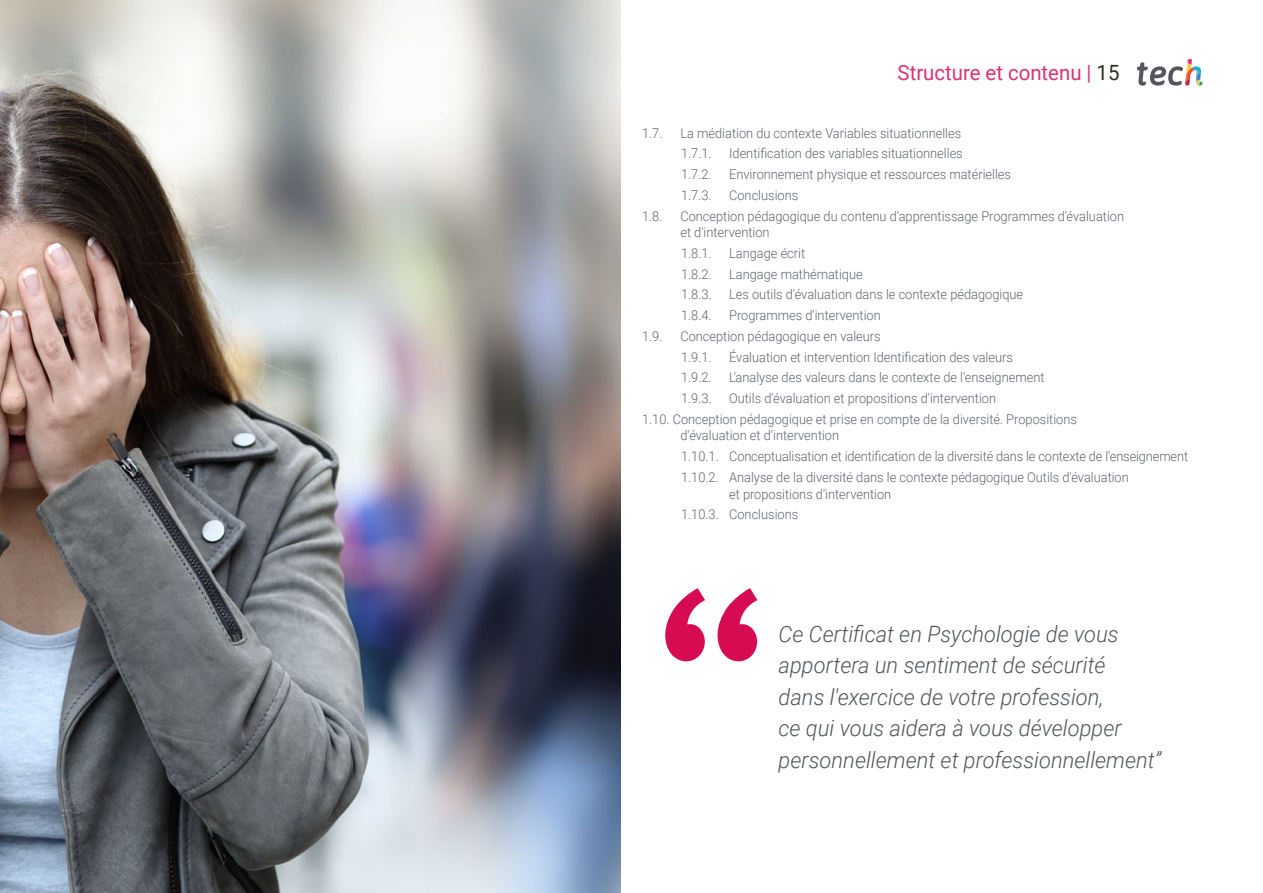
<style>
.page{position:relative;width:1263px;height:893px;background:#fff}
.page>*{position:absolute;margin:0;border:0;box-sizing:border-box;transform-origin:0 0}
.t1{font:italic 300 22.5px/31.5px "Roboto";color:#52555b}
.t2{font:21px "Roboto";color:#df3174}
.t3{font:300 13.5px/20.7px "Roboto";color:#61646a;scale:.95 1}
.s1{color:#312e20}
</style>
<div class="page">
<svg style="left:1137px;top:59px;width:65px;height:27px"></svg>
<img style="left:0;top:0;width:621px;height:893px">
<svg style="left:665px;top:588px;width:92px;height:73px"></svg>
<h2 class="t2" style="left:898px;top:57px;width:223px">Structure et contenu | <span class="s1">15</span></h2>
<p class="t3" style="left:642px;top:122px;width:23px">1.7.</p>
<p class="t3" style="left:680px;top:122px;width:297px">La médiation du contexte Variables situationnelles<br>1.7.1.</p>
<p class="t3" style="left:729px;top:143px;width:247px">Identification des variables situationnelles</p>
<p class="t3" style="left:681px;top:164px;width:34px">1.7.2.</p>
<p class="t3" style="left:729px;top:164px;width:298px">Environnement physique et ressources matérielles</p>
<p class="t3" style="left:681px;top:184px;width:34px">1.7.3.</p>
<p class="t3" style="left:729px;top:184px;width:74px">Conclusions</p>
<p class="t3" style="left:642px;top:205px;width:23px">1.8.</p>
<p class="t3" style="left:680px;top:207px;width:469px;line-height:16.5px">Conception pédagogique du contenu d'apprentissage Programmes d'évaluation et d'intervention</p>
<p class="t3" style="left:681px;top:242px;width:34px">1.8.1.</p>
<p class="t3" style="left:729px;top:242px;width:82px">Langage écrit</p>
<p class="t3" style="left:681px;top:263px;width:34px">1.8.2.</p>
<p class="t3" style="left:729px;top:263px;width:142px">Langage mathématique</p>
<p class="t3" style="left:681px;top:284px;width:34px">1.8.3.</p>
<p class="t3" style="left:729px;top:284px;width:311px">Les outils d'évaluation dans le contexte pédagogique</p>
<p class="t3" style="left:681px;top:305px;width:34px">1.8.4.</p>
<p class="t3" style="left:729px;top:305px;width:161px">Programmes d'intervention</p>
<p class="t3" style="left:642px;top:325px;width:23px">1.9.</p>
<p class="t3" style="left:680px;top:325px;width:212px">Conception pédagogique en valeurs<br>1.9.1.</p>
<p class="t3" style="left:729px;top:346px;width:300px">Évaluation et intervention Identification des valeurs</p>
<p class="t3" style="left:681px;top:367px;width:34px">1.9.2.</p>
<p class="t3" style="left:729px;top:367px;width:334px">L'analyse des valeurs dans le contexte de l'enseignement</p>
<p class="t3" style="left:681px;top:388px;width:34px">1.9.3.</p>
<p class="t3" style="left:642px;top:388px;width:459px;text-align:center">Outils d'évaluation et propositions d'intervention<br>1.10. Conception pédagogique et prise en compte de la diversité. Propositions</p>
<p class="t3" style="left:680px;top:425px;width:536px">d'évaluation et d'intervention<br>1.10.1. Conceptualisation et identification de la diversité dans le contexte de l'enseignement<br>1.10.2. Analyse de la diversité dans le contexte pédagogique Outils d'évaluation</p>
<p class="t3" style="left:681px;top:483px;width:223px;text-indent:48px">et propositions d'intervention<br>1.10.3. Conclusions</p>
<h1 class="t1" style="left:779px;top:617px;width:384px">Ce Certificat en Psychologie de vous apportera un sentiment de sécurité<br>dans l'exercice de votre profession,<br>ce qui vous aidera à vous développer personnellement et professionnellement”</h1>
</div>
